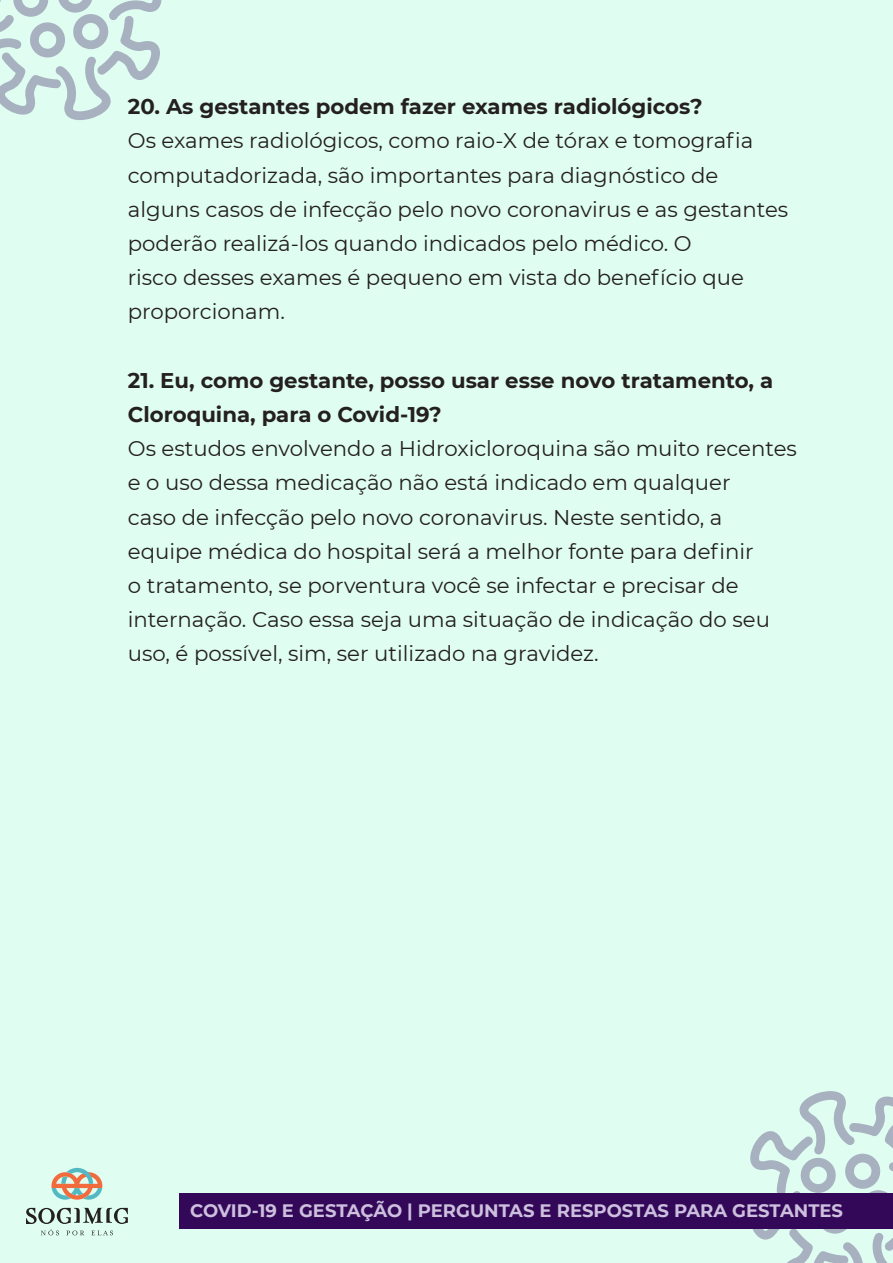
<style>
.page{position:relative;width:893px;height:1263px;background:#dffdf1}
.page>*{position:absolute;margin:0;border:0;box-sizing:border-box;transform-origin:0 0}
.t1{font:21.3px/34.2px "Montserrat";color:#241f21}
.t2{font:700 21.3px/34.2px "Montserrat";color:#241f21}
.t3{font:700 18px "Montserrat";color:#ccc0de}
</style>
<div class="page">
<svg style="left:747px;top:1091px;width:146px;height:172px"></svg>
<svg style="left:0;top:0;width:162px;height:120px"></svg>
<div style="left:179px;top:1193px;width:714px;height:35px;background:#330859"></div>
<svg style="left:26px;top:1208px;width:102px;height:27px"></svg>
<svg style="left:51px;top:1168px;width:51px;height:32px"></svg>
<p class="t2" style="left:128px;top:88px;width:576px">20. As gestantes podem fazer exames radiológicos?</p>
<p class="t1" style="left:128px;top:123px;width:662px">Os exames radiológicos, como raio-X de tórax e tomografia computadorizada, são importantes para diagnóstico de alguns casos de infecção pelo novo coronavirus e as gestantes poderão realizá-los quando indicados pelo médico. O<br>risco desses exames é pequeno em vista do benefício que proporcionam.</p>
<p class="t2" style="left:128px;top:362px;width:647px">21. Eu, como gestante, posso usar esse novo tratamento, a<br>Cloroquina, para o Covid-19?</p>
<p class="t1" style="left:128px;top:431px;width:671px">Os estudos envolvendo a Hidroxicloroquina são muito recentes e o uso dessa medicação não está indicado em qualquer<br>caso de infecção pelo novo coronavirus. Neste sentido, a equipe médica do hospital será a melhor fonte para definir<br>o tratamento, se porventura você se infectar e precisar de internação. Caso essa seja uma situação de indicação do seu uso, é possível, sim, ser utilizado na gravidez.</p>
<p class="t3" style="left:190px;top:1198px;width:654px">COVID-19 E GESTAÇÃO | PERGUNTAS E RESPOSTAS PARA GESTANTES</p>
</div>
